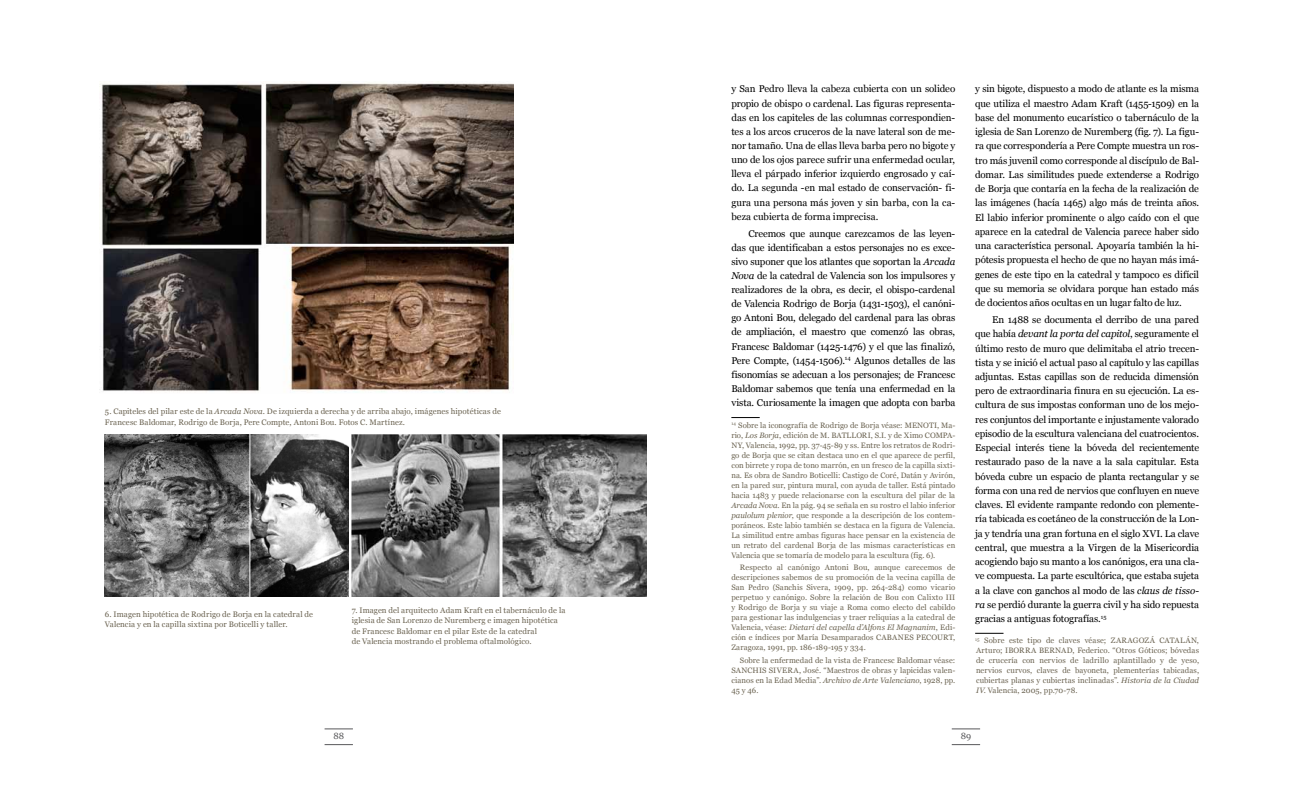
<style>
.page{position:relative;width:1304px;height:794px;background:#fff}
.page>*{position:absolute;margin:0;border:0;box-sizing:border-box;transform-origin:0 0}
.t1{font:9.8px/14.2px "Georgia";letter-spacing:-.005em;color:#000;text-align:justify}
.t2{font:9px "Georgia";color:#58585a}
.t3{font:8px/10.5px "Georgia";letter-spacing:.015em;color:#6b6351}
.t4{font:7.8px/10px "Georgia";letter-spacing:.01em;color:#6b6351;text-align:justify}
.s1{font-style:italic}
</style>
<div class="page">
<svg style="left:325px;top:728px;width:28px;height:1px"></svg>
<svg style="left:325px;top:744px;width:28px;height:1px"></svg>
<svg style="left:952px;top:728px;width:28px;height:1px"></svg>
<svg style="left:952px;top:744px;width:28px;height:1px"></svg>
<img style="left:99px;top:81px;width:414px;height:312px">
<img style="left:351px;top:435px;width:295px;height:161px">
<img style="left:105px;top:435px;width:244px;height:161px">
<svg style="left:731px;top:417px;width:29px;height:1px"></svg>
<svg style="left:975px;top:633px;width:28px;height:1px"></svg>
<p class="t3" style="left:105px;top:406px;width:398px">5. Capiteles del pilar este de la <span class="s1">Arcada Nova</span>. De izquierda a derecha y de arriba abajo, imágenes hipotéticas de<br>Francesc Baldomar, Rodrigo de Borja, Pere Compte, Antoni Bou. Fotos C. Martínez.</p>
<p class="t3" style="left:105px;top:609px;width:210px">6. Imagen hipotética de Rodrigo de Borja en la catedral de<br>Valencia y en la capilla sixtina por Boticelli y taller.</p>
<p class="t3" style="left:352px;top:604px;width:215px">7. Imagen del arquitecto Adam Kraft en el tabernáculo de la iglesia de San Lorenzo de Nuremberg e imagen hipotética de Francesc Baldomar en el pilar Este de la catedral<br>de Valencia mostrando el problema oftalmológico.</p>
<p class="t1" style="left:731px;top:82px;width:225px">y San Pedro lleva la cabeza cubierta con un solideo propio de obispo o cardenal. Las figuras representa&shy;das en los capiteles de las columnas correspondien&shy;tes a los arcos cruceros de la nave lateral son de me&shy;nor tamaño. Una de ellas lleva barba pero no bigote y uno de los ojos parece sufrir una enfermedad ocular, lleva el párpado inferior izquierdo engrosado y caí&shy;do. La segunda -en mal estado de conservación- fi&shy;gura una persona más joven y sin barba, con la ca&shy;beza cubierta de forma imprecisa.</p>
<p class="t1" style="left:731px;top:226px;width:225px;text-indent:17px">Creemos que aunque carezcamos de las leyen&shy;das que identificaban a estos personajes no es exce&shy;sivo suponer que los atlantes que soportan la <span class="s1">Arcada Nova</span> de la catedral de Valencia son los impulsores y realizadores de la obra, es decir, el obispo-cardenal de Valencia Rodrigo de Borja (1431-1503), el canóni&shy;go Antoni Bou, delegado del cardenal para las obras de ampliación, el maestro que comenzó las obras, Francesc Baldomar (1425-1476) y el que las finalizó, Pere Compte, (1454-1506).<sup>14</sup> Algunos detalles de las fisonomías se adecuan a los personajes; de Francesc Baldomar sabemos que tenía una enfermedad en la vista. Curiosamente la imagen que adopta con barba</p>
<p class="t4" style="left:731px;top:420px;width:225px"><sup>14</sup> Sobre la iconografía de Rodrigo de Borja véase: MENOTI, Ma&shy;rio, <span class="s1">Los Borja</span>, edición de M. BATLLORI, S.I. y de Ximo COMPA-NY, Valencia, 1992, pp. 37-45-89 y ss. Entre los retratos de Rodri&shy;go de Borja que se citan destaca uno en el que aparece de perfil, con birrete y ropa de tono marrón, en un fresco de la capilla sixti&shy;na. Es obra de Sandro Boticelli: Castigo de Coré, Datán y Avirón, en la pared sur, pintura mural, con ayuda de taller. Está pintado hacia 1483 y puede relacionarse con la escultura del pilar de la <span class="s1">Arcada Nova</span>. En la pág. 94 se señala en su rostro el labio inferior <span class="s1">paulolum plenior</span>, que responde a la descripción de los contem&shy;poráneos. Este labio también se destaca en la figura de Valencia.<br>La similitud entre ambas figuras hace pensar en la existencia de un retrato del cardenal Borja de las mismas características en Valencia que se tomaría de modelo para la escultura (fig. 6).</p>
<p class="t4" style="left:731px;top:563px;width:225px;text-indent:9px">Respecto al canónigo Antoni Bou, aunque carecemos de descripciones sabemos de su promoción de la vecina capilla de San Pedro (Sanchis Sivera, 1909, pp. 264-284) como vicario perpetuo y canónigo. Sobre la relación de Bou con Calixto III y Rodrigo de Borja y su viaje a Roma como electo del cabildo para gestionar las indulgencias y traer reliquias a la catedral de Valencia, véase: <span class="s1">Dietari del capella d’Alfons El Magnanim</span>, Edi&shy;ción e índices por María Desamparados CABANES PECOURT, Zaragoza, 1991, pp. 186-189-195 y 334.</p>
<p class="t4" style="left:731px;top:655px;width:225px;text-indent:9px">Sobre la enfermedad de la vista de Francesc Baldomar véase:<br>SANCHIS SIVERA, José. “Maestros de obras y lapicidas valen&shy;cianos en la Edad Media”. <span class="s1">Archivo de Arte Valenciano</span>, 1928, pp.<br>45 y 46.</p>
<p class="t1" style="left:975px;top:82px;width:225px">y sin bigote, dispuesto a modo de atlante es la misma que utiliza el maestro Adam Kraft (1455-1509) en la base del monumento eucarístico o tabernáculo de la iglesia de San Lorenzo de Nuremberg (fig. 7). La figu&shy;ra que correspondería a Pere Compte muestra un ros&shy;tro más juvenil como corresponde al discípulo de Bal&shy;domar. Las similitudes puede extenderse a Rodrigo de Borja que contaría en la fecha de la realización de las imágenes (hacía 1465) algo más de treinta años.<br>El labio inferior prominente o algo caído con el que aparece en la catedral de Valencia parece haber sido una característica personal. Apoyaría también la hi&shy;pótesis propuesta el hecho de que no hayan más imá&shy;genes de este tipo en la catedral y tampoco es difícil que su memoria se olvidara porque han estado más de docientos años ocultas en un lugar falto de luz.</p>
<p class="t1" style="left:975px;top:312px;width:225px;text-indent:17px">En 1488 se documenta el derribo de una pared que había <span class="s1">devant la porta del capitol</span>, seguramente el último resto de muro que delimitaba el atrio trecen&shy;tista y se inició el actual paso al capítulo y las capillas adjuntas. Estas capillas son de reducida dimensión pero de extraordinaria finura en su ejecución. La es&shy;cultura de sus impostas conforman uno de los mejo&shy;res conjuntos del importante e injustamente valorado episodio de la escultura valenciana del cuatrocientos.<br>Especial interés tiene la bóveda del recientemente restaurado paso de la nave a la sala capitular. Esta bóveda cubre un espacio de planta rectangular y se forma con una red de nervios que confluyen en nueve claves. El evidente rampante redondo con plemente&shy;ría tabicada es coetáneo de la construcción de la Lon&shy;ja y tendría una gran fortuna en el siglo XVI. La clave central, que muestra a la Virgen de la Misericordia acogiendo bajo su manto a los canónigos, era una cla&shy;ve compuesta. La parte escultórica, que estaba sujeta a la clave con ganchos al modo de las <span class="s1">claus de tisso&shy;ra</span> se perdió durante la guerra civil y ha sido repuesta gracias a antiguas fotografías.<sup>15</sup></p>
<p class="t4" style="left:975px;top:635px;width:225px"><sup>15</sup> Sobre este tipo de claves véase; ZARAGOZÁ CATALÁN, Arturo; IBORRA BERNAD, Federico. “Otros Góticos; bóvedas de crucería con nervios de ladrillo aplantillado y de yeso, nervios curvos, claves de bayoneta, plementerías tabicadas, cubiertas planas y cubiertas inclinadas”. <span class="s1">Historia de la Ciudad IV</span>. Valencia, 2005, pp.70-78.</p>
<p class="t2" style="left:333px;top:731px;width:12px">88</p>
<p class="t2" style="left:961px;top:731px;width:12px">89</p>
</div>
